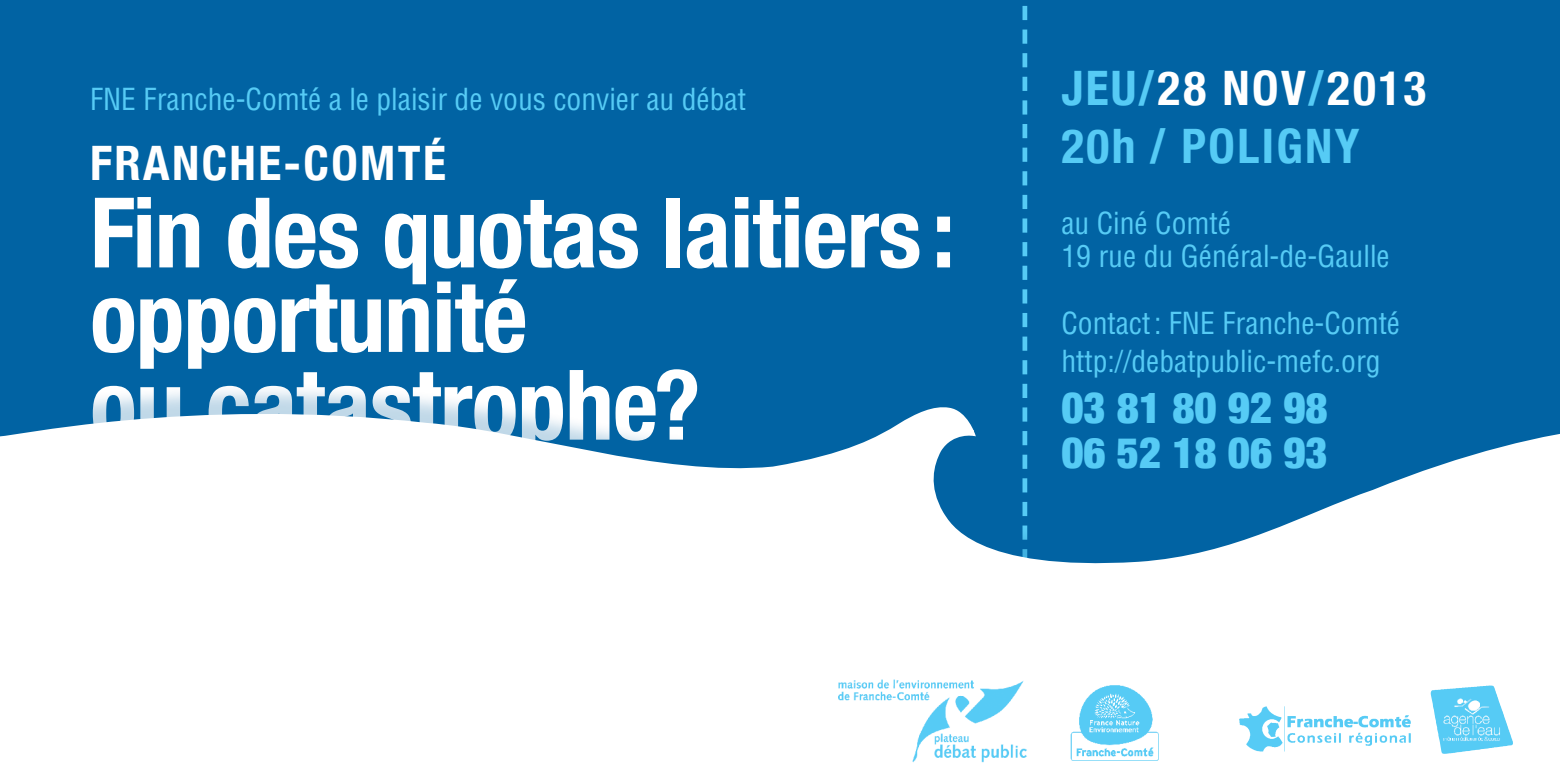
<style>
.page{position:relative;width:1560px;height:780px;background:#fff}
.page>*{position:absolute;margin:0;border:0;box-sizing:border-box;transform-origin:0 0}
.t1{font:700 condensed 97.5px "Helvetica Neue";letter-spacing:-.01em;color:#fff}
.caps{font:700 condensed 47.5px "Helvetica Neue";letter-spacing:.05em;color:#fff}
.caps-2{font:700 condensed 47.5px "Helvetica Neue";letter-spacing:.05em;color:#56cbf5}
.t2{font:900 condensed 42.75px "Helvetica Neue";color:#56cbf5}
.texte{font:condensed 29.75px "Helvetica";color:#56cbf5}
.s1{color:#56cbf5}
</style>
<div class="page">
<div style="left:0;top:0;width:1559px;height:774px;background:#0163a3"></div>
<svg style="left:1022px;top:6px;width:5px;height:369px"></svg>
<svg style="left:0;top:395px;width:1559px;height:379px"></svg>
<img style="left:1070px;top:684px;width:88px;height:76px">
<div style="left:771px;top:640px;width:277px;height:127px;background:#fff"></div>
<img style="left:838px;top:679px;width:189px;height:84px">
<img style="left:1233px;top:701px;width:183px;height:55px">
<img style="left:1430px;top:685px;width:82px;height:69px">
<p class="texte" style="left:90px;top:81px;width:657px">FNE Franche-Comté a le plaisir de vous convier au débat</p>
<p class="caps" style="left:90px;top:135px;width:357px">FRANCHE-COMTÉ</p>
<p class="t1" style="left:90px;top:174px;width:866px">Fin des quotas laitiers:</p>
<p class="t1" style="left:90px;top:258px;width:439px">opportunité</p>
<p class="t1" style="left:90px;top:346px;width:612px">ou catastrophe?</p>
<p class="caps" style="left:1061px;top:59px;width:366px"><span class="s1">JEU ̸</span>28 NOV <span class="s1"≯</span>2013</p>
<p class="caps-2" style="left:1061px;top:117px;width:300px">20h ̸POLIGNY</p>
<p class="texte" style="left:1061px;top:205px;width:171px">au Ciné Comté</p>
<p class="texte" style="left:1061px;top:238px;width:330px">19 rue du Général-de-Gaulle</p>
<p class="texte" style="left:1061px;top:304px;width:340px">Contact: FNE Franche-Comté</p>
<p class="texte" style="left:1061px;top:342px;width:321px">http://debatpublic-mefc.org</p>
<p class="t2" style="left:1061px;top:381px;width:268px">03 81 80 92 98</p>
<p class="t2" style="left:1061px;top:426px;width:268px">06 52 18 06 93</p>
</div>
